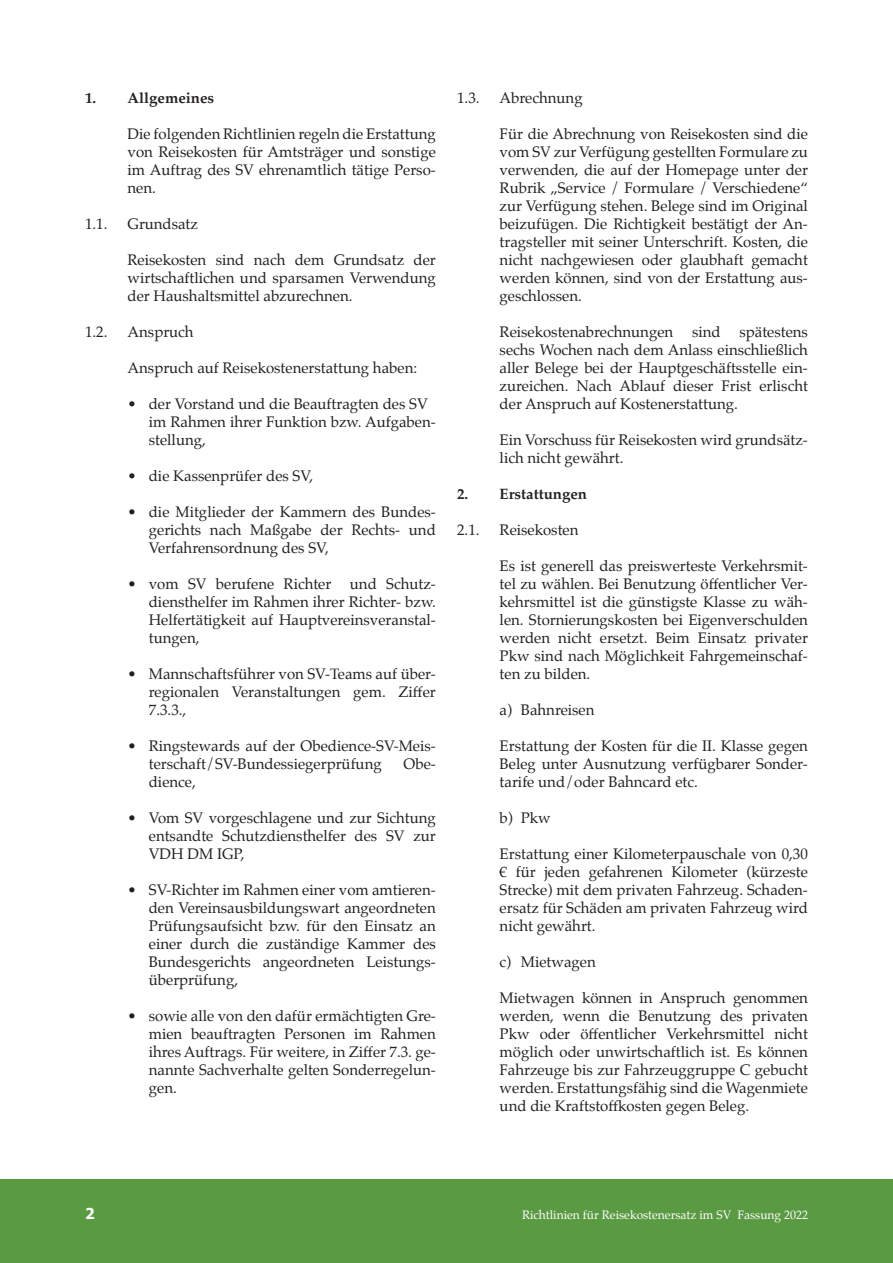
<style>
.page{position:relative;width:893px;height:1263px;background:#fff}
.page>*{position:absolute;margin:0;border:0;box-sizing:border-box;transform-origin:0 0}
.t1{font:15px/18px "Palatino";color:#231f20;text-align:justify}
.Überschrift_1{font:700 15px "Palatino";color:#231f20}
.t2{font:700 15px "Tahoma";color:#fff}
.t3{font:12px "Palatino";color:#fff}
</style>
<div class="page">
<div style="left:0;top:1180px;width:893px;height:83px;background:#5a9a43"></div>
<p class="Überschrift_1" style="left:85px;top:85px;width:131px">1. Allgemeines</p>
<p class="t1" style="left:128px;top:125px;width:310px">Die folgenden Richtlinien regeln die Erstattung von Reisekosten für Amtsträger und sonstige im Auftrag des SV ehrenamtlich tätige Perso&shy;nen.</p>
<p class="t1" style="left:85px;top:215px;width:24px">1.1.</p>
<p class="t1" style="left:128px;top:215px;width:72px">Grundsatz</p>
<p class="t1" style="left:128px;top:251px;width:310px">Reisekosten sind nach dem Grundsatz der wirtschaftlichen und sparsamen Verwendung der Haushaltsmittel abzurechnen.</p>
<p class="t1" style="left:85px;top:323px;width:24px">1.2.</p>
<p class="t1" style="left:128px;top:323px;width:68px">Anspruch</p>
<p class="t1" style="left:128px;top:359px;width:291px">Anspruch auf Reisekostenerstattung haben:</p>
<p class="t1" style="left:149px;top:395px;width:289px;text-align:left;text-indent:-21px">• der Vorstand und die Beauftragten des SV im Rahmen ihrer Funktion bzw. Aufgaben&shy;stellung,</p>
<p class="t1" style="left:128px;top:467px;width:187px">• die Kassenprüfer des SV,</p>
<p class="t1" style="left:149px;top:503px;width:289px;text-indent:-21px">• die Mitglieder der Kammern des Bundes&shy;gerichts nach Maßgabe der Rechts- und Verfahrensordnung des SV,</p>
<p class="t1" style="left:149px;top:575px;width:289px;text-indent:-21px">• vom SV berufene Richter und Schutz&shy;diensthelfer im Rahmen ihrer Richter- bzw.<br>Helfertätigkeit auf Hauptvereinsveranstal&shy;tungen,</p>
<p class="t1" style="left:149px;top:665px;width:289px;text-indent:-21px">• Mannschaftsführer von SV-Teams auf über&shy;regionalen Veranstaltungen gem. Ziffer 7.3.3.,</p>
<p class="t1" style="left:149px;top:737px;width:289px;text-indent:-21px">• Ringstewards auf der Obedience-SV-Meis&shy;terschaft/SV-Bundessiegerprüfung</p>
<p class="t1" style="left:404px;top:755px;width:34px">Obe-</p>
<p class="t1" style="left:149px;top:773px;width:49px">dience,</p>
<p class="t1" style="left:149px;top:809px;width:289px;text-indent:-21px">• Vom SV vorgeschlagene und zur Sichtung entsandte Schutzdiensthelfer des SV zur VDH DM IGP,</p>
<p class="t1" style="left:149px;top:881px;width:289px;text-indent:-21px">• SV-Richter im Rahmen einer vom amtieren&shy;den Vereinsausbildungswart angeordneten Prüfungsaufsicht bzw. für den Einsatz an einer durch die zuständige Kammer des Bundesgerichts angeordneten Leistungs&shy;überprüfung,</p>
<p class="t1" style="left:149px;top:1007px;width:289px;text-indent:-21px">• sowie alle von den dafür ermächtigten Gre&shy;mien beauftragten Personen im Rahmen ihres Auftrags. Für weitere, in Ziffer 7.3. ge&shy;nannte Sachverhalte gelten Sonderregelun&shy;gen.</p>
<p class="t1" style="left:457px;top:89px;width:24px">1.3.</p>
<p class="t1" style="left:500px;top:89px;width:85px">Abrechnung</p>
<p class="t1" style="left:500px;top:125px;width:310px">Für die Abrechnung von Reisekosten sind die vom SV zur Verfügung gestellten Formulare zu verwenden, die auf der Homepage unter der Rubrik „Service / Formulare / Verschiedene“ zur Verfügung stehen. Belege sind im Original beizufügen. Die Richtigkeit bestätigt der An&shy;tragsteller mit seiner Unterschrift. Kosten, die nicht nachgewiesen oder glaubhaft gemacht werden können, sind von der Erstattung aus&shy;geschlossen.</p>
<p class="t1" style="left:500px;top:323px;width:175px">Reisekostenabrechnungen</p>
<p class="t1" style="left:692px;top:323px;width:30px">sind</p>
<p class="t1" style="left:500px;top:323px;width:310px;text-indent:240px">spätestens sechs Wochen nach dem Anlass einschließlich aller Belege bei der Hauptgeschäftsstelle ein&shy;zureichen. Nach Ablauf dieser Frist erlischt der Anspruch auf Kostenerstattung.</p>
<p class="t1" style="left:500px;top:431px;width:310px">Ein Vorschuss für Reisekosten wird grundsätz&shy;lich nicht gewährt.</p>
<p class="Überschrift_1" style="left:457px;top:481px;width:132px">2. Erstattungen</p>
<p class="t1" style="left:457px;top:521px;width:24px">2.1.</p>
<p class="t1" style="left:500px;top:521px;width:80px">Reisekosten</p>
<p class="t1" style="left:500px;top:557px;width:310px">Es ist generell das preiswerteste Verkehrsmit&shy;tel zu wählen. Bei Benutzung öffentlicher Ver&shy;kehrsmittel ist die günstigste Klasse zu wäh&shy;len. Stornierungskosten bei Eigenverschulden werden nicht ersetzt. Beim Einsatz privater Pkw sind nach Möglichkeit Fahrgemeinschaf&shy;ten zu bilden.</p>
<p class="t1" style="left:500px;top:701px;width:96px">a) Bahnreisen</p>
<p class="t1" style="left:500px;top:737px;width:310px">Erstattung der Kosten für die II. Klasse gegen Beleg unter Ausnutzung verfügbarer Sonder&shy;tarife und/oder Bahncard etc.</p>
<p class="t1" style="left:500px;top:809px;width:53px">b) Pkw</p>
<p class="t1" style="left:500px;top:845px;width:310px">Erstattung einer Kilometerpauschale von 0,30 € für jeden gefahrenen Kilometer (kürzeste Strecke) mit dem privaten Fahrzeug. Schaden&shy;ersatz für Schäden am privaten Fahrzeug wird nicht gewährt.</p>
<p class="t1" style="left:500px;top:953px;width:98px">c) Mietwagen</p>
<p class="t1" style="left:500px;top:989px;width:310px">Mietwagen können in Anspruch genommen werden, wenn die Benutzung des privaten Pkw oder öffentlicher Verkehrsmittel nicht möglich oder unwirtschaftlich ist. Es können Fahrzeuge bis zur Fahrzeuggruppe C gebucht werden. Erstattungsfähig sind die Wagenmiete und die Kraftstoffkosten gegen Beleg.</p>
<p class="t2" style="left:85px;top:1203px;width:11px">2</p>
<p class="t3" style="left:522px;top:1205px;width:288px">Richtlinien für Reisekostenersatz im SV Fassung 2022</p>
</div>
